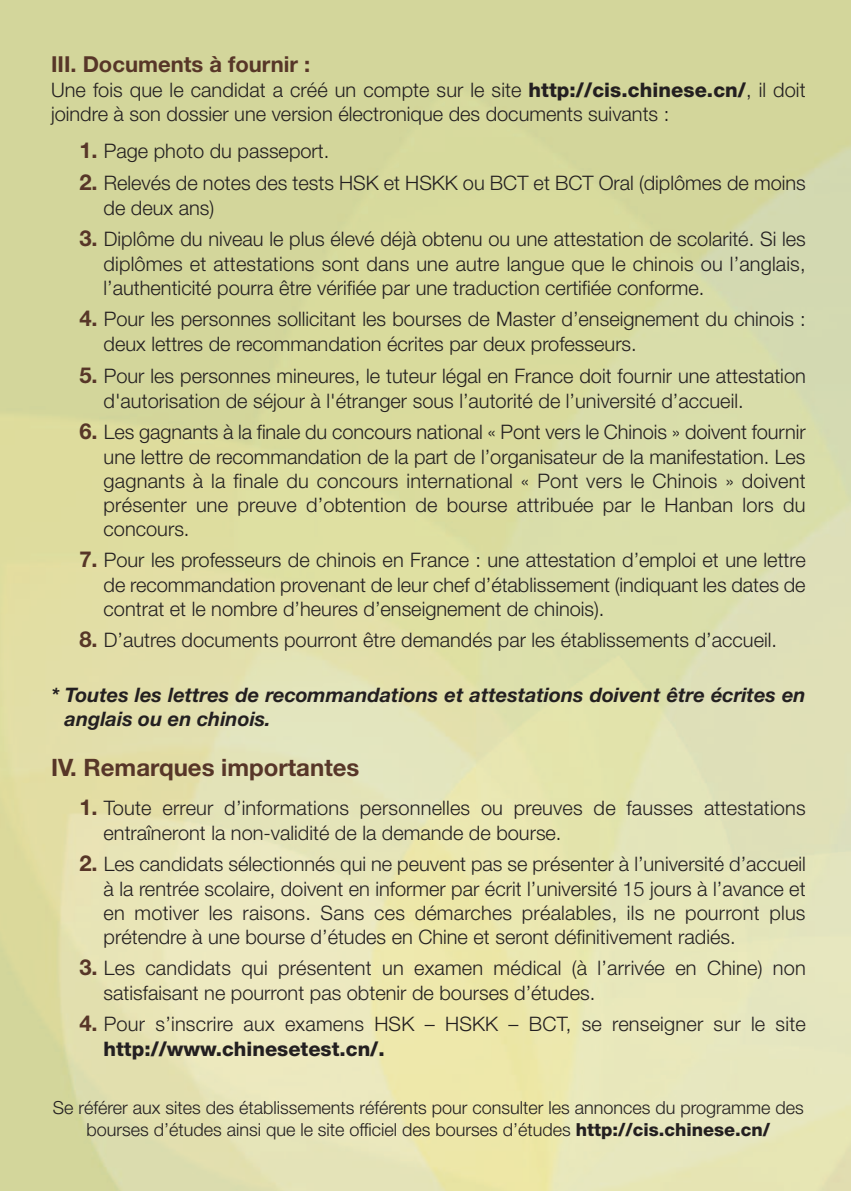
<style>
.page{position:relative;width:851px;height:1191px;background:#fff}
.page>*{position:absolute;margin:0;border:0;box-sizing:border-box;transform-origin:0 0}
.t1{font:700 24px "Helvetica Neue";color:#573628}
.t2{font:700 22px "Helvetica Neue";color:#573628}
.t3{font:300 20px/24.4px "Helvetica Neue";color:#231f20}
.t4{font:italic 700 20px/24px "Helvetica Neue";color:#231f20}
.t5{font:300 18px/21.6px "Helvetica Neue";color:#231f20;text-align:center}
.s1{font-weight:800}
.s2{font-weight:700;font-size:22px;color:#573628}
</style>
<div class="page">
<p class="t2" style="left:51px;top:57px;width:261px">III. Documents à fournir :</p>
<p class="t3" style="left:51px;top:80px;width:756px">Une fois que le candidat a créé un compte sur le site <span class="s1">http://cis.chinese.cn/</span>, il doit joindre à son dossier une version électronique des documents suivants :</p>
<p class="t3" style="left:79px;top:141px;width:251px"><span class="s2">1.</span> Page photo du passeport.</p>
<p class="t3" style="left:104px;top:172px;width:703px;line-height:25px;text-indent:-24px"><span class="s2">2.</span> Relevés de notes des tests HSK et HSKK ou BCT et BCT Oral (diplômes de moins de deux ans)</p>
<p class="t3" style="left:104px;top:229px;width:703px;text-align:justify;text-indent:-24px"><span class="s2">3.</span> Diplôme du niveau le plus élevé déjà obtenu ou une attestation de scolarité. Si les diplômes et attestations sont dans une autre langue que le chinois ou l’anglais, l’authenticité pourra être vérifiée par une traduction certifiée conforme.</p>
<p class="t3" style="left:104px;top:309px;width:703px;line-height:25px;text-indent:-24px"><span class="s2">4.</span> Pour les personnes sollicitant les bourses de Master d’enseignement du chinois : deux lettres de recommandation écrites par deux professeurs.</p>
<p class="t3" style="left:104px;top:365px;width:703px;line-height:25px;text-indent:-24px"><span class="s2">5.</span> Pour les personnes mineures, le tuteur légal en France doit fournir une attestation d'autorisation de séjour à l'étranger sous l’autorité de l’université d’accueil.</p>
<p class="t3" style="left:104px;top:421px;width:703px;text-align:justify;text-indent:-24px"><span class="s2">6.</span> Les gagnants à la finale du concours national « Pont vers le Chinois » doivent fournir une lettre de recommandation de la part de l’organisateur de la manifestation. Les gagnants à la finale du concours international « Pont vers le Chinois » doivent présenter une preuve d’obtention de bourse attribuée par le Hanban lors du concours.</p>
<p class="t3" style="left:104px;top:549px;width:703px;text-align:justify;text-indent:-24px"><span class="s2">7.</span> Pour les professeurs de chinois en France : une attestation d’emploi et une lettre de recommandation provenant de leur chef d’établissement (indiquant les dates de contrat et le nombre d’heures d’enseignement de chinois).</p>
<p class="t3" style="left:79px;top:629px;width:699px"><span class="s2">8.</span> D’autres documents pourront être demandés par les établissements d’accueil.</p>
<p class="t4" style="left:65px;top:684px;width:742px;text-indent:-14px">* Toutes les lettres de recommandations et attestations doivent être écrites en anglais ou en chinois.</p>
<p class="t1" style="left:51px;top:759px;width:310px">IV. Remarques importantes</p>
<p class="t3" style="left:104px;top:797px;width:703px;line-height:25px;text-indent:-24px"><span class="s2">1.</span> Toute erreur d’informations personnelles ou preuves de fausses attestations entraîneront la non-validité de la demande de bourse.</p>
<p class="t3" style="left:104px;top:853px;width:703px;text-align:justify;text-indent:-24px"><span class="s2">2.</span> Les candidats sélectionnés qui ne peuvent pas se présenter à l’université d’accueil à la rentrée scolaire, doivent en informer par écrit l’université 15 jours à l’avance et en motiver les raisons. Sans ces démarches préalables, ils ne pourront plus prétendre à une bourse d’études en Chine et seront définitivement radiés.</p>
<p class="t3" style="left:104px;top:957px;width:703px;line-height:25px;text-indent:-24px"><span class="s2">3.</span> Les candidats qui présentent un examen médical (à l’arrivée en Chine) non satisfaisant ne pourront pas obtenir de bourses d’études.</p>
<p class="t3" style="left:104px;top:1013px;width:703px;line-height:25px;text-indent:-24px"><span class="s2">4.</span> Pour s’inscrire aux examens HSK – HSKK – BCT, se renseigner sur le site <span class="s1">http://www.chinesetest.cn/.</span></p>
<p class="t5" style="left:53px;top:1098px;width:752px">Se référer aux sites des établissements référents pour consulter les annonces du programme des bourses d’études ainsi que le site officiel des bourses d’études <span class="s1">http://cis.chinese.cn/</span></p>
</div>
